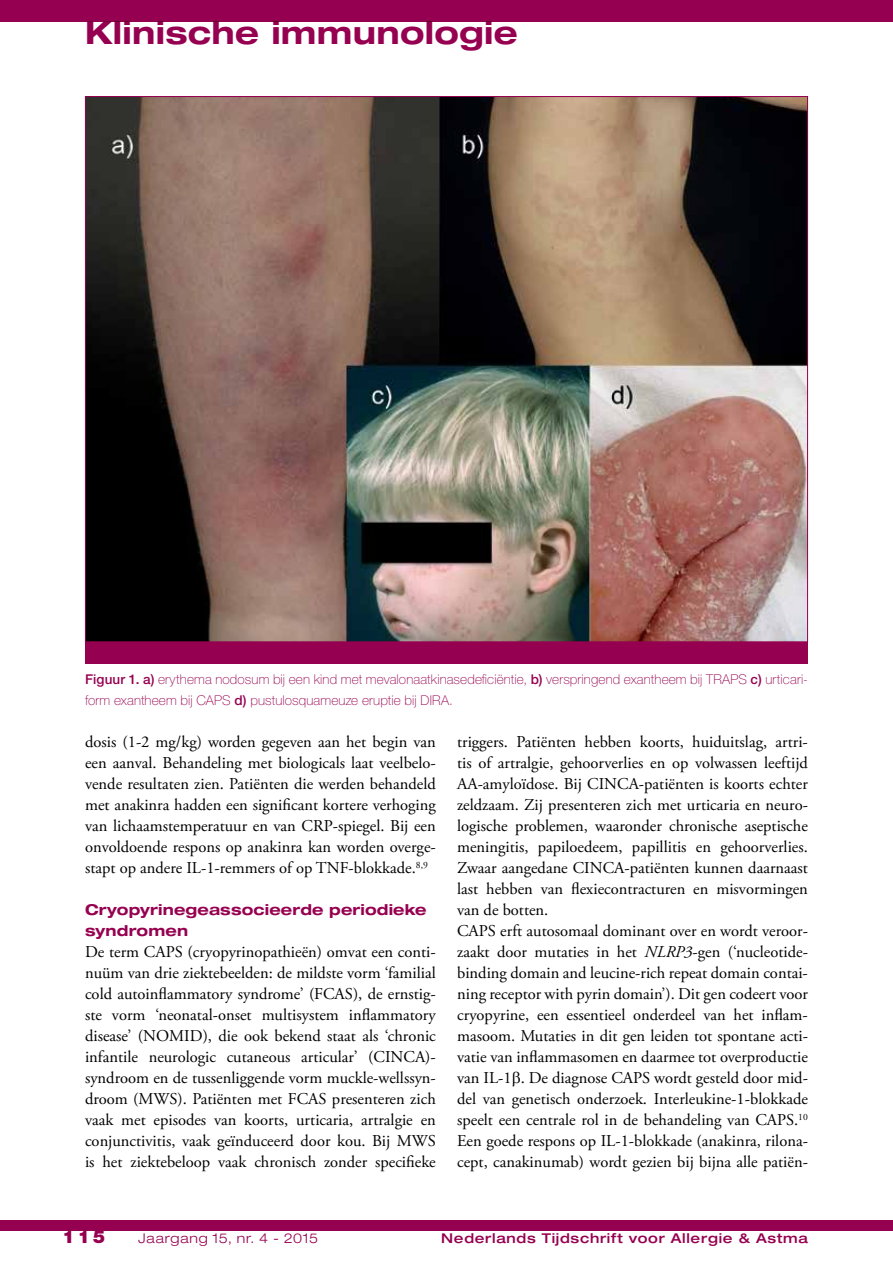
<style>
.page{position:relative;width:893px;height:1263px;background:#fff}
.page>*{position:absolute;margin:0;border:0;box-sizing:border-box;transform-origin:0 0}
.t1{font:700 expanded 31.5px "Helvetica Neue LT Std";letter-spacing:.01em;color:#960050}
.t2{font:900 18px "Helvetica Neue LT Std";color:#960050}
.t3{font:16.5px/21px "Adobe Garamond Pro";color:#000;text-align:justify}
.t4{font:700 expanded 15px/21px "Helvetica Neue LT Std";letter-spacing:.01em;color:#960050}
.t5{font:100 13.5px/21px "Helvetica Neue LT Std";letter-spacing:.01em;color:#960050}
.t6{font:500 expanded 13.5px "Helvetica Neue LT Std";letter-spacing:.05em;color:#960050}
.t7{font:300 expanded 13.5px "Helvetica Neue LT Std";letter-spacing:.06em;color:#960050}
.s1{font-weight:500}
.s2{font-style:italic}
</style>
<div class="page">
<div style="left:0;top:1220px;width:893px;height:11px;background:#960050"></div>
<div style="left:0;top:0;width:893px;height:21px;background:#960050"></div>
<img style="left:87px;top:98px;width:719px;height:542px">
<div style="left:85px;top:642px;width:723px;height:21px;background:#960050"></div>
<h1 class="t1" style="left:85px;top:13px;width:434px">Klinische immunologie</h1>
<p class="t5" style="left:85px;top:669px;width:724px"><span class="s1">Figuur 1. a)</span> erythema nodosum bij een kind met mevalonaatkinasedeficiëntie, <span class="s1">b)</span> verspringend exantheem bij TRAPS <span class="s1">c)</span> urticari&shy;form exantheem bij CAPS <span class="s1">d)</span> pustulosquameuze eruptie bij DIRA.</p>
<p class="t3" style="left:85px;top:732px;width:352px">dosis (1-2 mg/kg) worden gegeven aan het begin van een aanval. Behandeling met biologicals laat veelbelo&shy;vende resultaten zien. Patiënten die werden behandeld met anakinra hadden een significant kortere verhoging van lichaamstemperatuur en van CRP-spiegel. Bij een onvoldoende respons op anakinra kan worden overge&shy;stapt op andere IL-1-remmers of op TNF-blokkade.<sup>8,9</sup></p>
<p class="t4" style="left:85px;top:899px;width:343px">Cryopyrinegeassocieerde periodieke syndromen</p>
<p class="t3" style="left:85px;top:942px;width:352px">De term CAPS (cryopyrinopathieën) omvat een conti&shy;nuüm van drie ziektebeelden: de mildste vorm ‘familial cold autoinflammatory syndrome’ (FCAS), de ernstig&shy;ste vorm ‘neonatal-onset multisystem inflammatory disease’ (NOMID), die ook bekend staat als ‘chronic infantile neurologic cutaneous articular’ (CINCA)- syndroom en de tussenliggende vorm muckle-wellssyn&shy;droom (MWS). Patiënten met FCAS presenteren zich vaak met episodes van koorts, urticaria, artralgie en conjunctivitis, vaak geïnduceerd door kou. Bij MWS is het ziektebeloop vaak chronisch zonder specifieke</p>
<p class="t3" style="left:457px;top:732px;width:352px;text-align:left">triggers. Patiënten hebben koorts, huiduitslag, artri&shy;tis of artralgie, gehoorverlies en op volwassen leeftijd AA-amyloïdose. Bij CINCA-patiënten is koorts echter zeldzaam. Zij presenteren zich met urticaria en neuro&shy;logische problemen, waaronder chronische aseptische meningitis, papiloedeem, papillitis en gehoorverlies.<br>Zwaar aangedane CINCA-patiënten kunnen daarnaast last hebben van flexiecontracturen en misvormingen van de botten.<br>CAPS erft autosomaal dominant over en wordt veroor&shy;zaakt door mutaties in het <span class="s2">NLRP3</span>-gen (‘nucleotide&shy;binding domain and leucine-rich repeat domain contai&shy;ning receptor with pyrin domain’). Dit gen codeert voor cryopyrine, een essentieel onderdeel van het inflam&shy;masoom. Mutaties in dit gen leiden tot spontane acti&shy;vatie van inflammasomen en daarmee tot overproductie van IL-1 . De diagnose CAPS wordt gesteld door mid&shy;del van genetisch onderzoek. Interleukine-1-blokkade speelt een centrale rol in de behandeling van CAPS.<sup>10<br></sup>Een goede respons op IL-1-blokkade (anakinra, rilona&shy;cept, canakinumab) wordt gezien bij bijna alle patiën-</p>
<p class="t2" style="left:63px;top:1226px;width:44px">115</p>
<p class="t7" style="left:138px;top:1230px;width:181px">Jaargang 15, nr. 4 - 2015</p>
<p class="t6" style="left:441px;top:1230px;width:368px">Nederlands Tijdschrift voor Allergie &amp; Astma</p>
</div>
